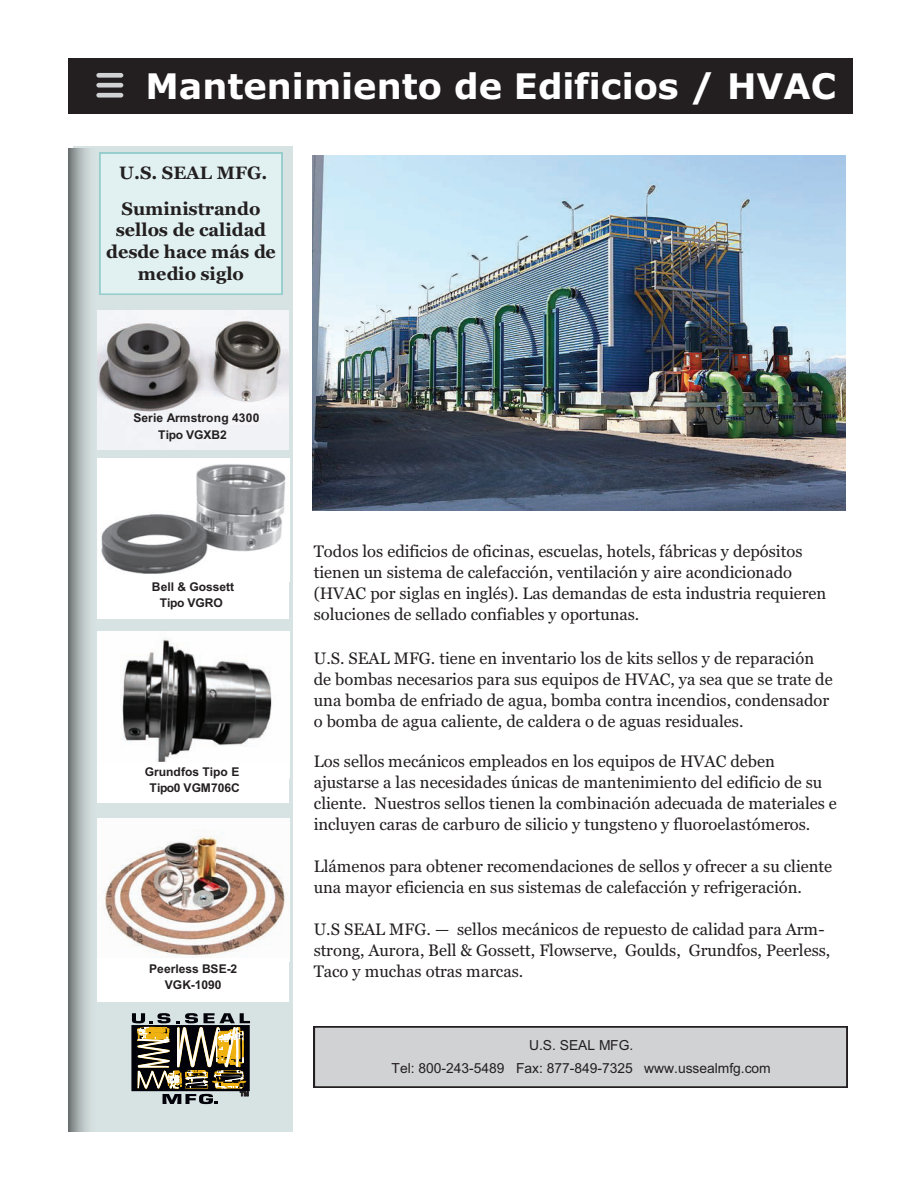
<style>
.page{position:relative;width:918px;height:1188px;background:#fff}
.page>*{position:absolute;margin:0;border:0;box-sizing:border-box;transform-origin:0 0}
.t1{font:700 35.25px "Verdana";color:#fff}
.t2{font:700 18px/21.6px "Georgia";color:#231f20;text-align:center}
.t3{font:700 17.85px "Georgia";color:#231f20}
.t4{font:16.5px/21px "Georgia";color:#231f20}
.t5{font:13.8px/22.5px "Arial";color:#231f20;text-align:center}
.t6{font:700 12.15px "Arial";letter-spacing:.005em;color:#231f20}
.t7{font:700 12px/16.4px "Arial";color:#231f20;text-align:center}
</style>
<div class="page">
<div style="left:73px;top:146px;width:220px;height:986px;background:#d7e2e2"></div>
<svg style="left:68px;top:149px;width:21px;height:983px;background:#a3abab"></svg>
<div style="left:67px;top:58px;width:785px;height:55px;background:#231f20"></div>
<div style="left:47px;top:47px;width:21px;height:1085px;background:#fff"></div>
<div style="left:96px;top:73px;width:27px;height:5px;background:#d1d2d4;border-radius:2px"></div>
<div style="left:96px;top:83px;width:27px;height:5px;background:#d1d2d4;border-radius:2px"></div>
<div style="left:96px;top:93px;width:27px;height:5px;background:#d1d2d4;border-radius:2px"></div>
<div style="left:100px;top:153px;width:182px;height:142px;background:#e1f1f1"></div>
<img style="left:312px;top:155px;width:534px;height:355px">
<img style="left:98px;top:631px;width:191px;height:132px">
<img style="left:98px;top:819px;width:191px;height:139px">
<div style="left:98px;top:958px;width:191px;height:44px;background:#fff"></div>
<img style="left:97px;top:310px;width:192px;height:140px">
<img style="left:98px;top:459px;width:191px;height:119px">
<div style="left:97px;top:578px;width:192px;height:40px;background:#fff"></div>
<div style="left:97px;top:763px;width:192px;height:40px;background:#fff"></div>
<svg style="left:132px;top:1013px;width:118px;height:92px"></svg>
<div style="left:314px;top:1027px;width:533px;height:60px;background:#d1d2d4"></div>
<p class="t1" style="left:145px;top:64px;width:692px">Mantenimiento de Edificios / HVAC</p>
<p class="t3" style="left:119px;top:163px;width:150px">U.S. SEAL MFG.</p>
<p class="t2" style="left:106px;top:198px;width:171px">Suministrando sellos de calidad desde hace más de medio siglo</p>
<p class="t6" style="left:133px;top:411px;width:127px">Serie Armstrong 4300</p>
<p class="t7" style="left:158px;top:426px;width:70px">Tipo VGXB2</p>
<p class="t7" style="left:152px;top:579px;width:84px">Bell &amp; Gossett<br>Tipo VGRO</p>
<p class="t7" style="left:145px;top:763px;width:96px">Grundfos Tipo E<br>Tipo0 VGM706C</p>
<p class="t7" style="left:149px;top:960px;width:90px">Peerless BSE-2<br>VGK-1090</p>
<p class="t4" style="left:314px;top:541px;width:514px">Todos los edificios de oficinas, escuelas, hotels, fábricas y depósitos tienen un sistema de calefacción, ventilación y aire acondicionado (HVAC por siglas en inglés). Las demandas de esta industria requieren soluciones de sellado confiables y oportunas.</p>
<p class="t4" style="left:314px;top:648px;width:520px">U.S. SEAL MFG. tiene en inventario los de kits sellos y de reparación de bombas necesarios para sus equipos de HVAC, ya sea que se trate de una bomba de enfriado de agua, bomba contra incendios, condensador o bomba de agua caliente, de caldera o de aguas residuales.</p>
<p class="t4" style="left:314px;top:750px;width:525px">Los sellos mecánicos empleados en los equipos de HVAC deben ajustarse a las necesidades únicas de mantenimiento del edificio de su cliente. Nuestros sellos tienen la combinación adecuada de materiales e incluyen caras de carburo de silicio y tungsteno y fluoroelastómeros.</p>
<p class="t4" style="left:314px;top:855px;width:520px">Llámenos para obtener recomendaciones de sellos y ofrecer a su cliente una mayor eficiencia en sus sistemas de calefacción y refrigeración.</p>
<p class="t4" style="left:314px;top:918px;width:518px">U.S SEAL MFG. — sellos mecánicos de repuesto de calidad para Arm&shy;strong, Aurora, Bell &amp; Gossett, Flowserve, Goulds, Grundfos, Peerless,<br>Taco y muchas otras marcas.</p>
<p class="t5" style="left:392px;top:1034px;width:381px">U.S. SEAL MFG.<br>Tel: 800-243-5489 Fax: 877-849-7325 www.ussealmfg.com</p>
</div>
